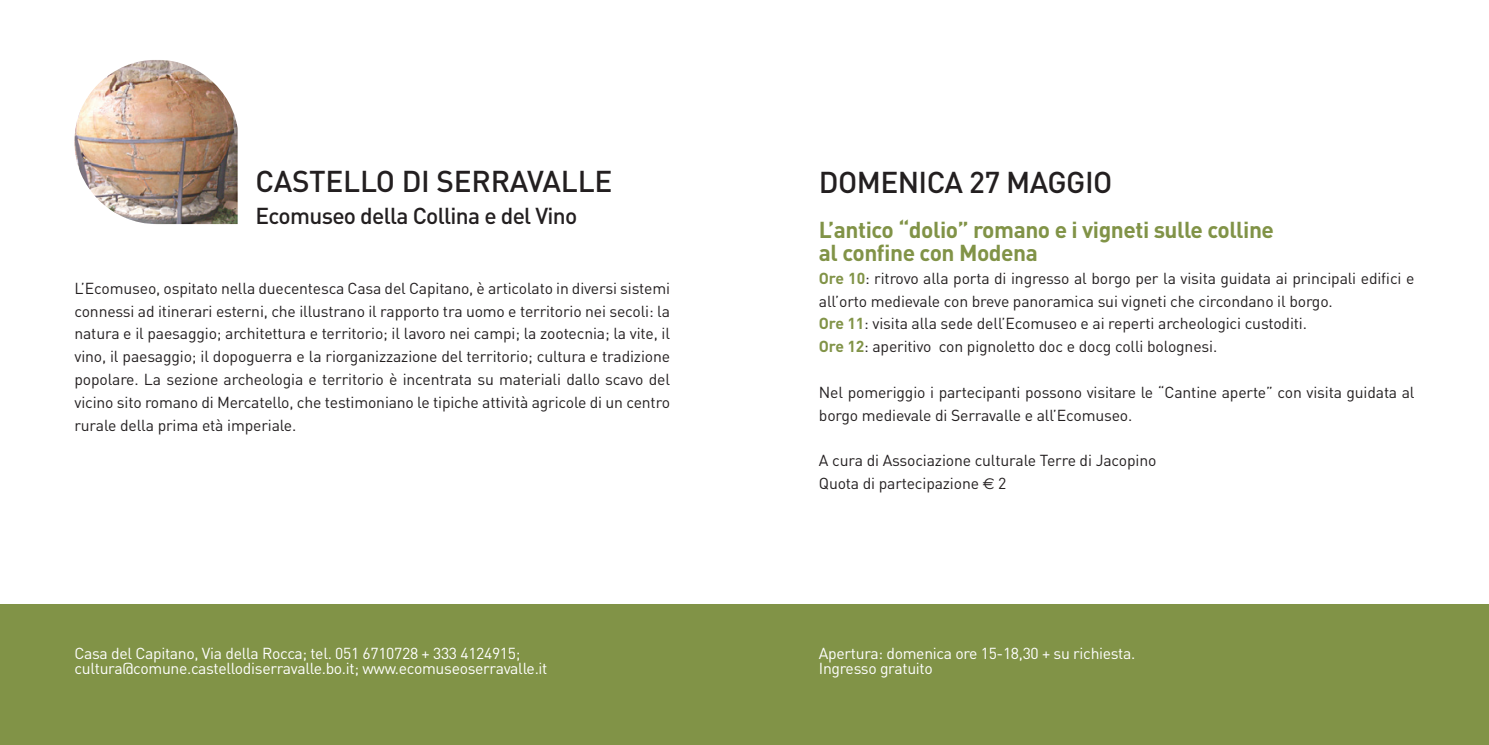
<style>
.page{position:relative;width:1489px;height:745px;background:#fff}
.page>*{position:absolute;margin:0;border:0;box-sizing:border-box;transform-origin:0 0}
.t1{font:500 29.75px "DIN";letter-spacing:-.02em;color:#231f20}
.t2{font:700 22.75px/22.8px "DIN";letter-spacing:-.02em;color:#819347}
.t3{font:500 22.75px "DIN";letter-spacing:-.03em;color:#231f20}
.t4{font:15.75px/22.8px "DIN";letter-spacing:-.01em;color:#231f20}
.t5{font:15.75px/15.8px "DIN";letter-spacing:-.02em;color:#fff}
.s1{font-weight:700;color:#819347}
.s2{font-family:"Euro Sans"}
</style>
<div class="page">
<div style="left:0;top:604px;width:1488px;height:140px;background:#819347"></div>
<img style="left:74px;top:60px;width:164px;height:164px">
<h1 class="t1" style="left:255px;top:162px;width:358px">CASTELLO DI SERRAVALLE</h1>
<h2 class="t3" style="left:255px;top:201px;width:323px">Ecomuseo della Collina e del Vino</h2>
<p class="t4" style="left:74px;top:276px;width:597px;text-align:justify">L’Ecomuseo, ospitato nella duecentesca Casa del Capitano, è articolato in diversi sistemi connessi ad itinerari esterni, che illustrano il rapporto tra uomo e territorio nei secoli: la natura e il paesaggio; architettura e territorio; il lavoro nei campi; la zootecnia; la vite, il vino, il paesaggio; il dopoguerra e la riorganizzazione del territorio; cultura e tradizione popolare. La sezione archeologia e territorio è incentrata su materiali dallo scavo del vicino sito romano di Mercatello, che testimoniano le tipiche attività agricole di un centro rurale della prima età imperiale.</p>
<p class="t5" style="left:74px;top:644px;width:474px">Casa del Capitano, Via della Rocca; tel. 051 6710728 + 333 4124915; cultura@comune.castellodiserravalle.bo.it; www.ecomuseoserravalle.it</p>
<h1 class="t1" style="left:819px;top:163px;width:295px">DOMENICA 27 MAGGIO</h1>
<h2 class="t2" style="left:819px;top:217px;width:456px">L’antico “dolio” romano e i vigneti sulle colline al confine con Modena</h2>
<p class="t4" style="left:819px;top:266px;width:597px"><span class="s1">Ore 10</span>: ritrovo alla porta di ingresso al borgo per la visita guidata ai principali edifici e all’orto medievale con breve panoramica sui vigneti che circondano il borgo.<br><span class="s1">Ore 11</span>: visita alla sede dell’Ecomuseo e ai reperti archeologici custoditi.<br><span class="s1">Ore 12</span>: aperitivo con pignoletto doc e docg colli bolognesi.</p>
<p class="t4" style="left:819px;top:380px;width:597px">Nel pomeriggio i partecipanti possono visitare le “Cantine aperte” con visita guidata al borgo medievale di Serravalle e all’Ecomuseo.</p>
<p class="t4" style="left:819px;top:448px;width:339px">A cura di Associazione culturale Terre di Jacopino<br>Quota di partecipazione <span class="s2">€</span> 2</p>
<p class="t5" style="left:819px;top:644px;width:318px">Apertura: domenica ore 15-18,30 + su richiesta.<br>Ingresso gratuito</p>
</div>
